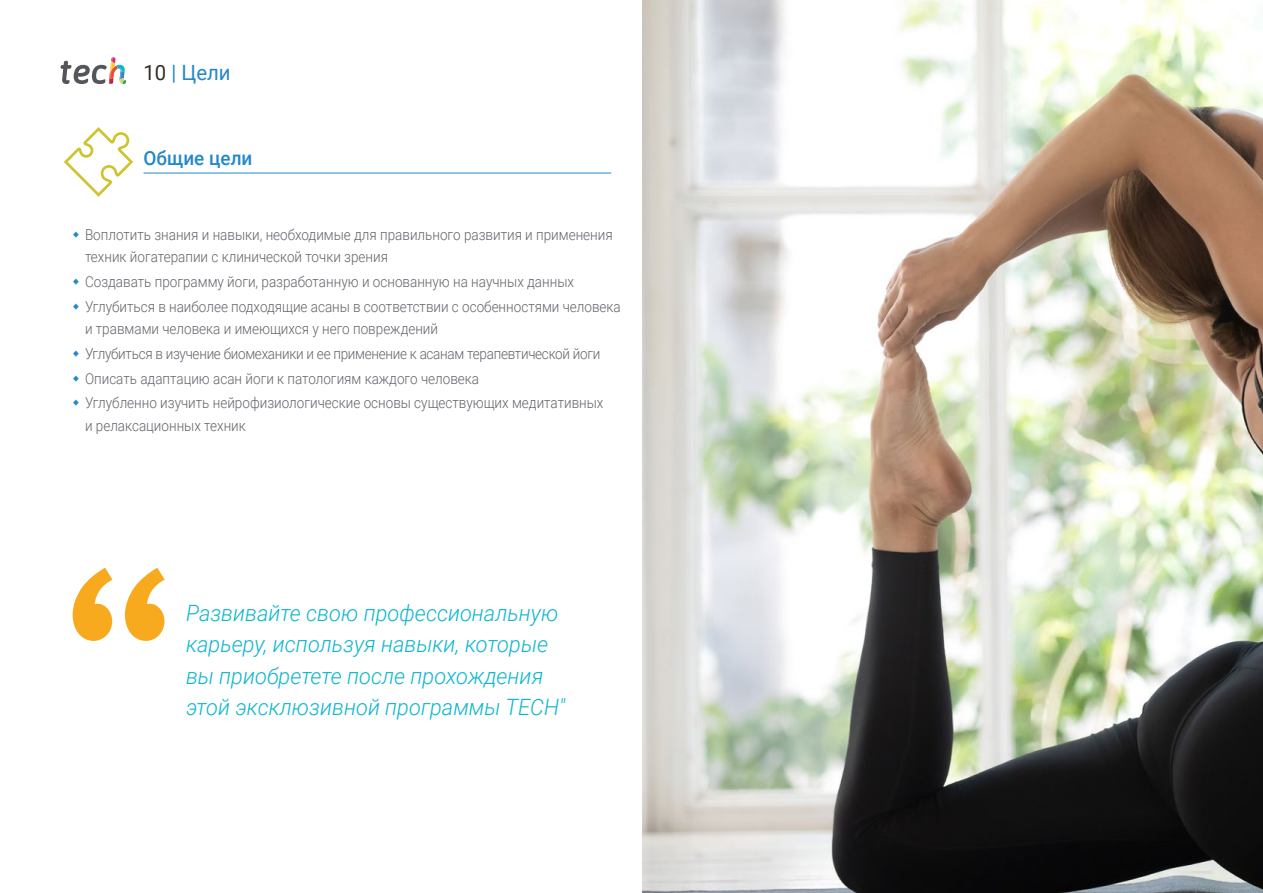
<style>
.page{position:relative;width:1263px;height:893px;background:#fff}
.page>*{position:absolute;margin:0;border:0;box-sizing:border-box;transform-origin:0 0}
.t1{font:italic 300 22.5px/31.5px "Roboto";color:#0fb6cf}
.t2{font:21px "Roboto";color:#2488c9}
.t3{font:500 19.5px "Roboto";color:#2488c9}
.t4{font:300 15px/24.6px "Roboto";color:#61646a;scale:.9 1}
.s1{color:#312e20}
</style>
<div class="page">
<hr style="left:144px;top:173px;width:467px;height:1px;background:#2488c9">
<svg style="left:64px;top:127px;width:69px;height:70px"></svg>
<img style="left:642px;top:0;width:621px;height:893px">
<svg style="left:61px;top:57px;width:65px;height:27px"></svg>
<svg style="left:73px;top:568px;width:92px;height:73px"></svg>
<h2 class="t2" style="left:144px;top:57px;width:89px"><span class="s1">10</span> | Цели</h2>
<h3 class="t3" style="left:144px;top:144px;width:110px">Общие цели</h3>
<p class="t4" style="left:85px;top:223px;width:588px;line-height:22.5px">Воплотить знания и навыки, необходимые для правильного развития и применения техник йогатерапии с клинической точки зрения</p>
<p class="t4" style="left:85px;top:269px;width:597px">Создавать программу йоги, разработанную и основанную на научных данных<br>Углубиться в наиболее подходящие асаны в соответствии с особенностями человека</p>
<p class="t4" style="left:85px;top:316px;width:578px">и травмами человека и имеющихся у него повреждений<br>Углубиться в изучение биомеханики и ее применение к асанам терапевтической йоги Описать адаптацию асан йоги к патологиям каждого человека<br>Углубленно изучить нейрофизиологические основы существующих медитативных</p>
<p class="t4" style="left:85px;top:412px;width:180px">и релаксационных техник</p>
<h1 class="t1" style="left:186px;top:596px;width:381px">Развивайте свою профессиональную карьеру, используя навыки, которые вы приобретете после прохождения этой эксклюзивной программы TECH"</h1>
</div>
